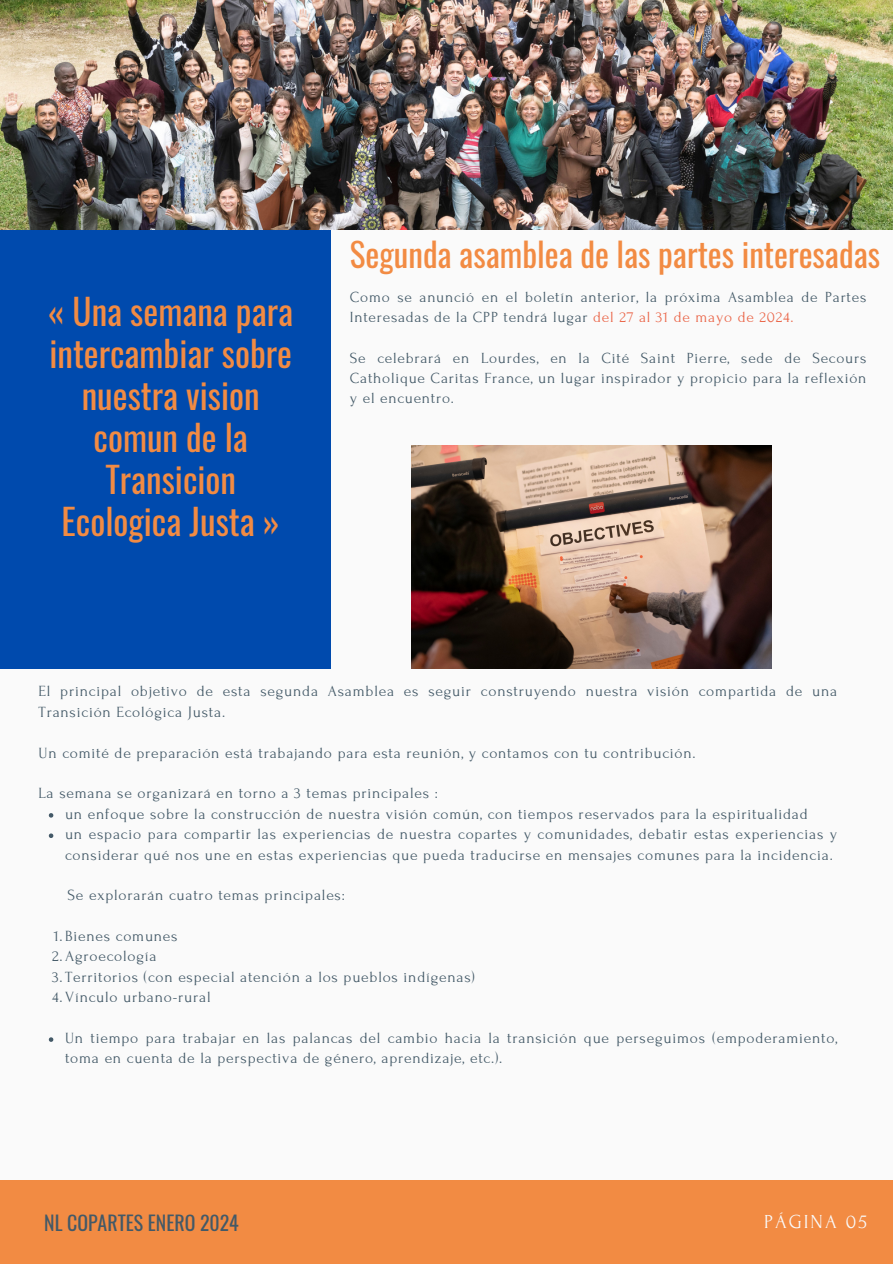
<style>
.page{position:relative;width:893px;height:1264px;background:#fff}
.page>*{position:absolute;margin:0;border:0;box-sizing:border-box;transform-origin:0 0}
.t1{font:35.25px/42px "Oswald";color:#f28b43;text-align:center}
.t2{font:33.15px "Oswald";color:#f28b43}
.t3{font:19.8px "Oswald";color:#435967}
.t4{font:19.8px "Forum";letter-spacing:.1em;color:#fafafa}
.t5{font:15.6px/20.4px "Forum";letter-spacing:.05em;color:#435967}
.t6{font:15.45px/20.2px "Forum";letter-spacing:.05em;color:#435967}
.s1{color:#ea6548}
</style>
<div class="page">
<div style="left:0;top:0;width:892px;height:1263px;background:#fafafa"></div>
<div style="left:0;top:1180px;width:892px;height:83px;background:#f28b43"></div>
<img style="left:0;top:0;width:892px;height:230px">
<div style="left:0;top:230px;width:331px;height:438px;background:#004aad"></div>
<img style="left:411px;top:445px;width:360px;height:223px">
<svg style="left:49px;top:813px;width:4px;height:4px"></svg>
<svg style="left:49px;top:833px;width:4px;height:5px"></svg>
<svg style="left:49px;top:1037px;width:4px;height:4px"></svg>
<h1 class="t1" style="left:48px;top:289px;width:246px">« Una semana para intercambiar sobre nuestra vision comun de la<br>Transicion<br>Ecologica Justa »</h1>
<p class="t2" style="left:350px;top:228px;width:531px">Segunda asamblea de las partes interesadas</p>
<p class="t6" style="left:350px;top:287px;width:518px">Como se anunció en el boletín anterior, la próxima Asamblea de Partes<br>Interesadas de la CPP tendrá lugar <span class="s1">del 27 al 31 de mayo de 2024.</span></p>
<p class="t6" style="left:350px;top:348px;width:518px;text-align:justify">Se celebrará en Lourdes, en la Cité Saint Pierre, sede de Secours Catholique Caritas France, un lugar inspirador y propicio para la reflexión y el encuentro.</p>
<p class="t5" style="left:39px;top:681px;width:800px">El principal objetivo de esta segunda Asamblea es seguir construyendo nuestra visión compartida de una<br>Transición Ecológica Justa.</p>
<p class="t5" style="left:39px;top:742px;width:658px">Un comité de preparación está trabajando para esta reunión, y contamos con tu contribución.</p>
<p class="t5" style="left:39px;top:783px;width:400px">La semana se organizará en torno a 3 temas principales :</p>
<p class="t5" style="left:65px;top:803px;width:744px">un enfoque sobre la construcción de nuestra visión común, con tiempos reservados para la espiritualidad</p>
<p class="t5" style="left:65px;top:824px;width:773px">un espacio para compartir las experiencias de nuestra copartes y comunidades, debatir estas experiencias y considerar qué nos une en estas experiencias que pueda traducirse en mensajes comunes para la incidencia.</p>
<p class="t5" style="left:68px;top:885px;width:279px">Se explorarán cuatro temas principales:</p>
<p class="t5" style="left:54px;top:926px;width:125px">1.Bienes comunes</p>
<p class="t5" style="left:52px;top:946px;width:106px">2.Agroecología</p>
<p class="t5" style="left:52px;top:966px;width:424px">3.Territorios (con especial atención a los pueblos indígenas)</p>
<p class="t5" style="left:52px;top:987px;width:160px">4.Vínculo urbano-rural</p>
<p class="t5" style="left:65px;top:1028px;width:773px">Un tiempo para trabajar en las palancas del cambio hacia la transición que perseguimos (empoderamiento, toma en cuenta de la perspectiva de género, aprendizaje, etc.).</p>
<h1 class="t3" style="left:44px;top:1206px;width:196px">NL COPARTES ENERO 2024</h1>
<p class="t4" style="left:764px;top:1210px;width:104px">PÁGINA 05</p>
</div>
